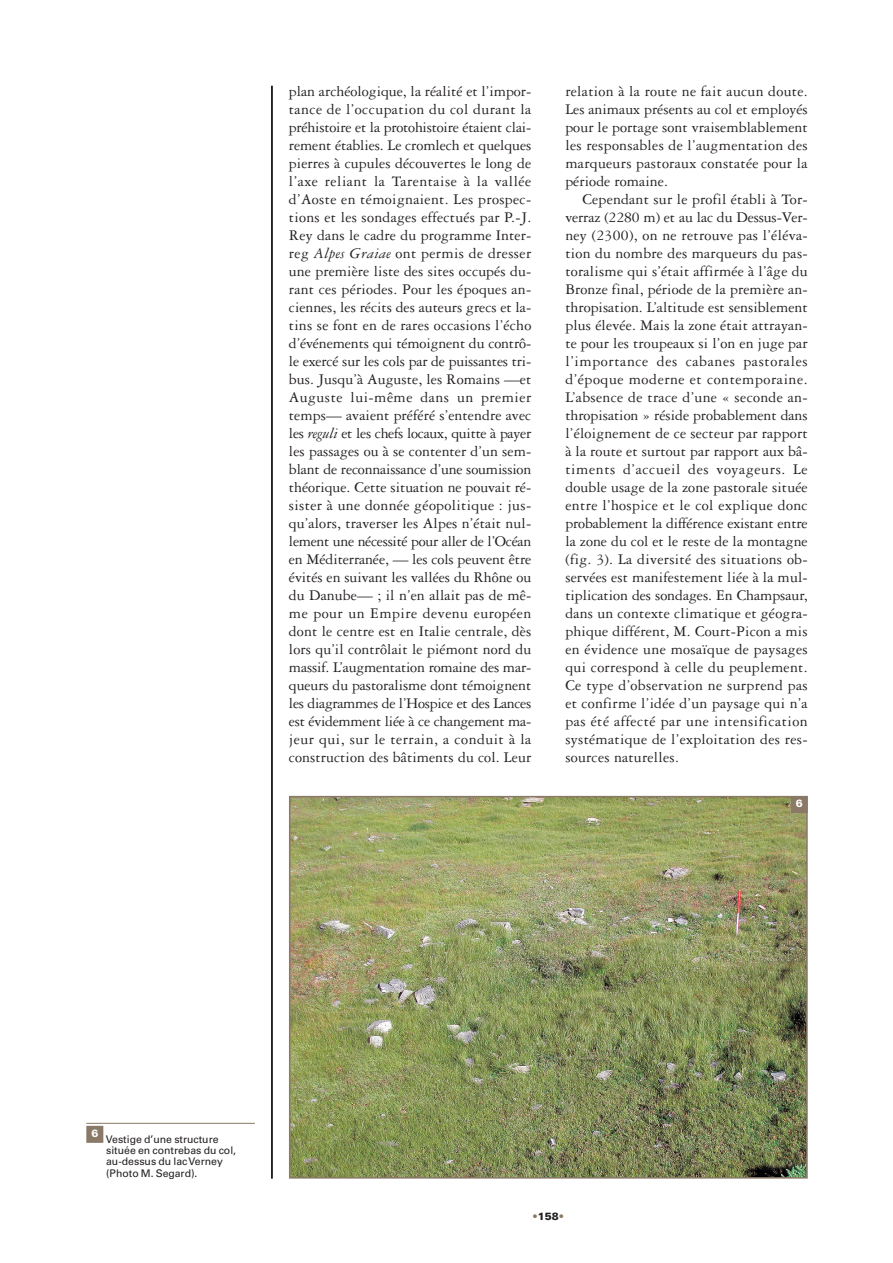
<style>
.page{position:relative;width:893px;height:1263px;background:#fff}
.page>*{position:absolute;margin:0;border:0;box-sizing:border-box;transform-origin:0 0}
.t1{font:15.75px/18px "Garamond Three";letter-spacing:.02em;color:#231f20;text-align:justify}
.t2{font:10.5px/11.2px "Univers";color:#231f20}
.t3{font:900 10.5px "Univers";color:#231f20}
.t4{font:900 10.5px "Univers";color:#fff}
.s1{font-style:italic}
.s2{color:#8a7966}
</style>
<div class="page">
<hr style="left:86px;top:1123px;width:169px;height:1px;background:#8a7966">
<div style="left:87px;top:1126px;width:16px;height:16px;background:#8a7966"></div>
<div style="left:86px;top:1126px;width:17px;height:17px;border:2px solid #8a7966"></div>
<hr style="left:272px;top:86px;width:1px;height:1092px;background:#231f20">
<img style="left:292px;top:799px;width:513px;height:376px">
<div style="left:289px;top:796px;width:519px;height:382px;border:2px solid #8a7966"></div>
<div style="left:791px;top:797px;width:16px;height:15px;background:#8a7966"></div>
<div style="left:791px;top:796px;width:17px;height:17px;border:2px solid #8a7966"></div>
<p class="t1" style="left:289px;top:84px;width:244px">plan archéologique, la réalité et l’impor&shy;tance de l’occupation du col durant la préhistoire et la protohistoire étaient clai&shy;rement établies. Le cromlech et quelques pierres à cupules découvertes le long de l’axe reliant la Tarentaise à la vallée d’Aoste en témoignaient. Les prospec&shy;tions et les sondages effectués par P.-J.<br>Rey dans le cadre du programme Inter&shy;reg <span class="s1">Alpes Graiae</span> ont permis de dresser une première liste des sites occupés du&shy;rant ces périodes. Pour les époques an&shy;ciennes, les récits des auteurs grecs et la&shy;tins se font en de rares occasions l’écho d’événements qui témoignent du contrô&shy;le exercé sur les cols par de puissantes tri&shy;bus. Jusqu’à Auguste, les Romains —et Auguste lui-même dans un premier temps— avaient préféré s’entendre avec les <span class="s1">reguli</span> et les chefs locaux, quitte à payer les passages ou à se contenter d’un sem&shy;blant de reconnaissance d’une soumission théorique. Cette situation ne pouvait ré&shy;sister à une donnée géopolitique : jus&shy;qu’alors, traverser les Alpes n’était nul&shy;lement une nécessité pour aller de l’Océan en Méditerranée, — les cols peuvent être évités en suivant les vallées du Rhône ou du Danube— ; il n’en allait pas de mê&shy;me pour un Empire devenu européen dont le centre est en Italie centrale, dès lors qu’il contrôlait le piémont nord du massif. L’augmentation romaine des mar&shy;queurs du pastoralisme dont témoignent les diagrammes de l’Hospice et des Lances est évidemment liée à ce changement ma&shy;jeur qui, sur le terrain, a conduit à la construction des bâtiments du col. Leur</p>
<p class="t1" style="left:565px;top:84px;width:244px">relation à la route ne fait aucun doute.<br>Les animaux présents au col et employés pour le portage sont vraisemblablement les responsables de l’augmentation des marqueurs pastoraux constatée pour la période romaine.</p>
<p class="t1" style="left:565px;top:192px;width:244px;text-indent:17px">Cependant sur le profil établi à Tor&shy;verraz (2280 m) et au lac du Dessus-Ver&shy;ney (2300), on ne retrouve pas l’éléva&shy;tion du nombre des marqueurs du pas&shy;toralisme qui s’était affirmée à l’âge du Bronze final, période de la première an&shy;thropisation. L’altitude est sensiblement plus élevée. Mais la zone était attrayan&shy;te pour les troupeaux si l’on en juge par l’importance des cabanes pastorales d’époque moderne et contemporaine.<br>L’absence de trace d’une « seconde an&shy;thropisation » réside probablement dans l’éloignement de ce secteur par rapport à la route et surtout par rapport aux bâ&shy;timents d’accueil des voyageurs. Le double usage de la zone pastorale située entre l’hospice et le col explique donc probablement la différence existant entre la zone du col et le reste de la montagne (fig. 3). La diversité des situations ob&shy;servées est manifestement liée à la mul&shy;tiplication des sondages. En Champsaur, dans un contexte climatique et géogra&shy;phique différent, M. Court-Picon a mis en évidence une mosaïque de paysages qui correspond à celle du peuplement.<br>Ce type d’observation ne surprend pas et confirme l’idée d’un paysage qui n’a pas été affecté par une intensification systématique de l’exploitation des res&shy;sources naturelles.</p>
<p class="t4" style="left:796px;top:800px;width:9px">6</p>
<p class="t4" style="left:91px;top:1129px;width:9px">6</p>
<p class="t2" style="left:106px;top:1134px;width:132px">Vestige d’une structure située en contrebas du col, au-dessus du lac Verney (Photo M. Segard).</p>
<p class="t3" style="left:533px;top:1212px;width:33px"><span class="s2">•</span>158<span class="s2">•</span></p>
</div>
